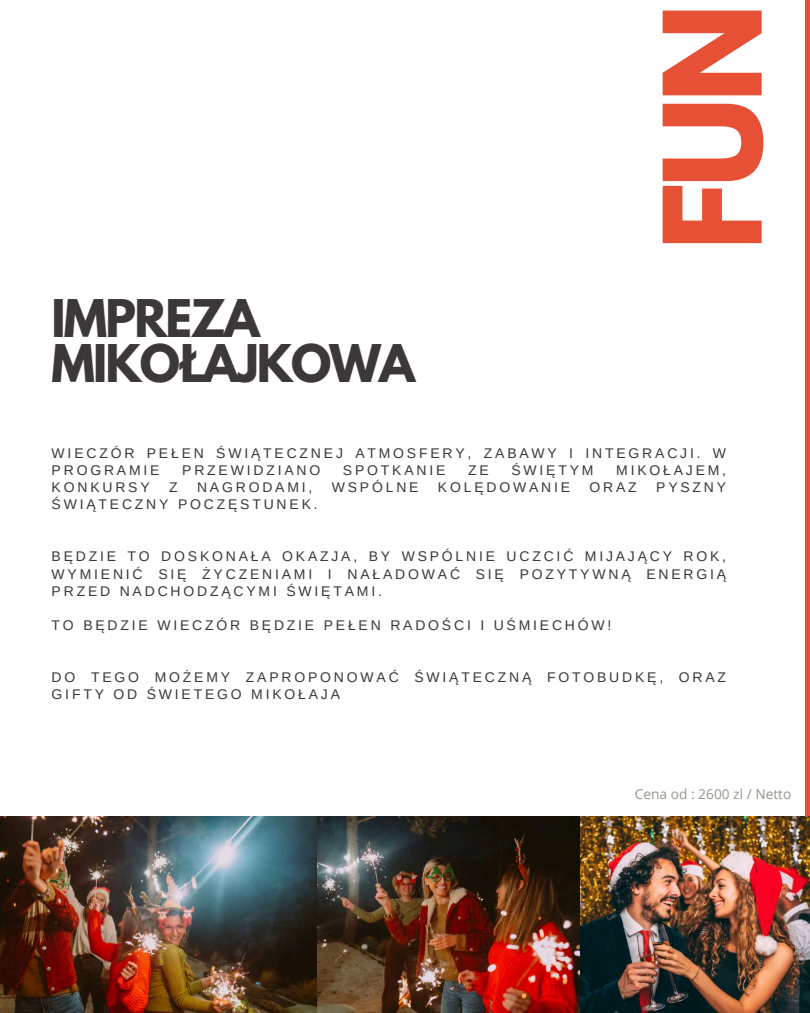
<style>
.page{position:relative;width:810px;height:1013px;background:#fff}
.page>*{position:absolute;margin:0;border:0;box-sizing:border-box;transform-origin:0 0}
.t1{font:700 120px "League Spartan";color:#e65034}
.t2{font:700 46px/45px "League Spartan";letter-spacing:-.04em;color:#3c3838}
.t3{font:14px/17.2px "Arimo";letter-spacing:.2em;color:#3c3838}
.t4{font:13.7px "Open Sans";color:#96958c}
</style>
<div class="page">
<div style="left:805px;top:0;width:5px;height:1012px;background:#e65034"></div>
<img style="left:0;top:816px;width:581px;height:196px">
<img style="left:581px;top:816px;width:229px;height:196px">
<h2 class="t2" style="left:52px;top:302px;width:365px">IMPREZA<br>MIKOŁAJKOWA</h2>
<h1 class="t1" style="left:654px;top:250px;width:248px;rotate:-90deg">FUN</h1>
<p class="t3" style="left:52px;top:444px;width:676px">WIECZÓR PEŁEN ŚWIĄTECZNEJ ATMOSFERY, ZABAWY I INTEGRACJI. W<br>PROGRAMIE</p>
<p class="t3" style="left:182px;top:461px;width:140px">PRZEWIDZIANO</p>
<p class="t3" style="left:343px;top:461px;width:104px">SPOTKANIE</p>
<p class="t3" style="left:468px;top:461px;width:22px">ZE</p>
<p class="t3" style="left:511px;top:461px;width:84px">ŚWIĘTYM</p>
<p class="t3" style="left:616px;top:461px;width:111px">MIKOŁAJEM,</p>
<p class="t3" style="left:52px;top:479px;width:100px">KONKURSY</p>
<p class="t3" style="left:169px;top:479px;width:10px">Z</p>
<p class="t3" style="left:197px;top:479px;width:117px">NAGRODAMI,</p>
<p class="t3" style="left:332px;top:479px;width:88px">WSPÓLNE</p>
<p class="t3" style="left:438px;top:479px;width:134px">KOLĘDOWANIE</p>
<p class="t3" style="left:590px;top:479px;width:49px">ORAZ</p>
<p class="t3" style="left:656px;top:479px;width:71px">PYSZNY</p>
<p class="t3" style="left:52px;top:496px;width:268px">ŚWIĄTECZNY POCZĘSTUNEK.</p>
<p class="t3" style="left:52px;top:548px;width:676px;text-align:justify">BĘDZIE TO DOSKONAŁA OKAZJA, BY WSPÓLNIE UCZCIĆ MIJAJĄCY ROK, WYMIENIĆ SIĘ ŻYCZENIAMI I NAŁADOWAĆ SIĘ POZYTYWNĄ ENERGIĄ PRZED NADCHODZĄCYMI ŚWIĘTAMI.</p>
<p class="t3" style="left:52px;top:617px;width:561px">TO BĘDZIE WIECZÓR BĘDZIE PEŁEN RADOŚCI I UŚMIECHÓW!</p>
<p class="t3" style="left:52px;top:668px;width:676px">DO TEGO MOŻEMY ZAPROPONOWAĆ ŚWIĄTECZNĄ FOTOBUDKĘ, ORAZ<br>GIFTY OD ŚWIETEGO MIKOŁAJA</p>
<p class="t4" style="left:635px;top:784px;width:158px">Cena od : 2600 zl / Netto</p>
</div>
